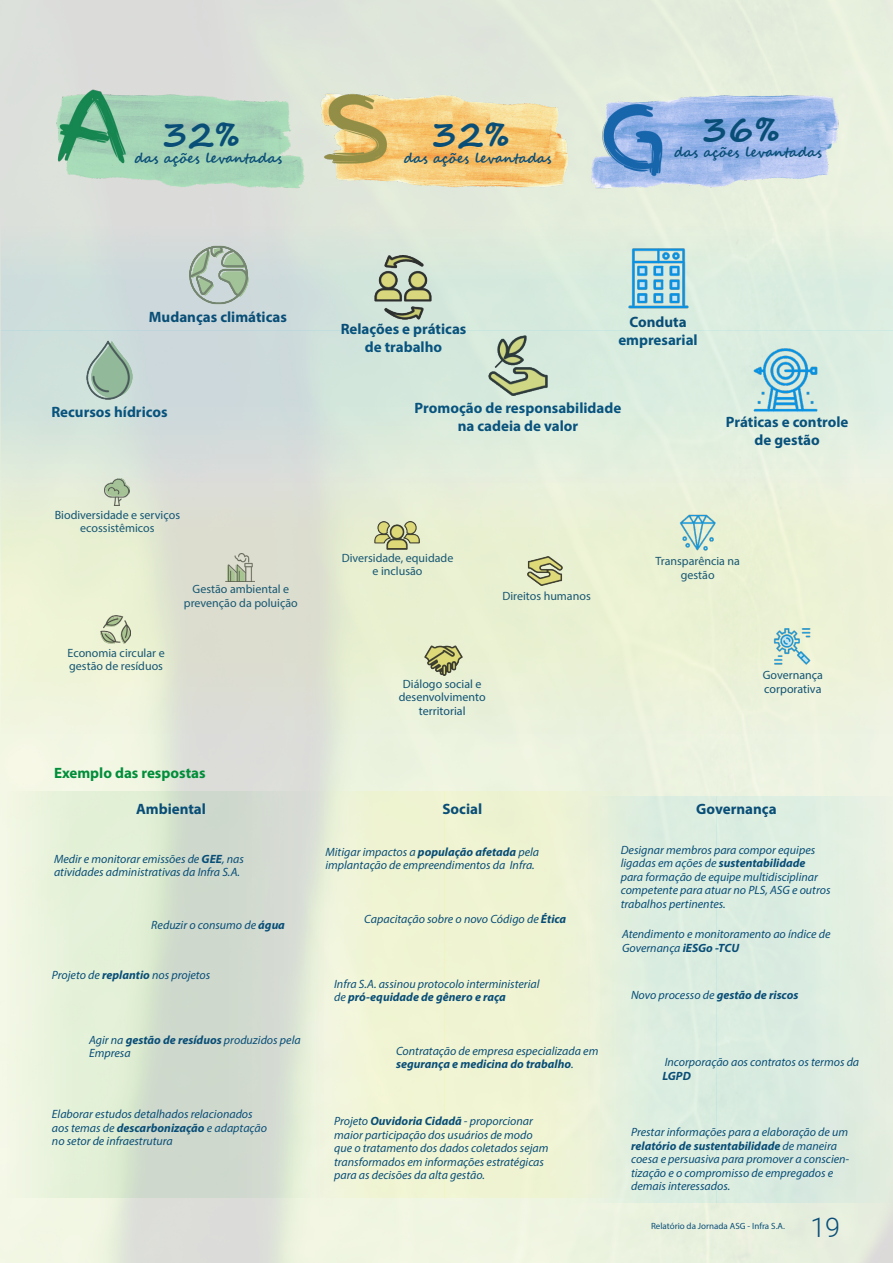
<style>
.page{position:relative;width:893px;height:1263px;background:#fff}
.page>*{position:absolute;margin:0;border:0;box-sizing:border-box;transform-origin:0 0}
.Texto_corrido{font:700 35.85px "Segoe Script";color:#094e77}
.t1{font:300 27px "Roboto";color:#094e77}
.Texto_corrido-2{font:700 15px/18px "Myriad Pro";color:#094e77;text-align:center}
.Subtítulo{font:700 15px "Myriad Pro";color:#094e77}
.Subtítulo-2{font:700 15px "Myriad Pro";color:#008e3a}
.Texto_corrido-3{font:700 13.65px "Segoe Script";color:#094e77}
.Texto_corrido-4{font:italic 12px/13.5px "Myriad Pro";color:#094e77}
.Texto_corrido-5{font:12px/13.5px "Myriad Pro";color:#094e77;text-align:center}
.t2{font:9px "Myriad Pro";color:#094e77}
.s1{font-weight:700}
</style>
<div class="page">
<img style="left:54px;top:88px;width:253px;height:103px">
<img style="left:320px;top:88px;width:253px;height:103px">
<div style="left:1px;top:219px;width:891px;height:112px;background:linear-gradient(to right,#cfd9d9,#e2f2df)"></div>
<img style="left:585px;top:88px;width:254px;height:103px">
<img style="left:189px;top:245px;width:60px;height:60px">
<img style="left:375px;top:255px;width:56px;height:64px">
<img style="left:621px;top:245px;width:73px;height:69px">
<svg style="left:1px;top:331px;width:891px;height:139px;background:#d3e3da"></svg>
<svg style="left:1px;top:470px;width:891px;height:112px;background:#e3e9d2"></svg>
<svg style="left:1px;top:582px;width:891px;height:161px;background:#e7ecd5"></svg>
<div style="left:0;top:791px;width:136px;height:406px;background:linear-gradient(to right,#f2f7e5,#ddedd2)"></div>
<svg style="left:136px;top:791px;width:171px;height:406px;background:#d3dccf"></svg>
<div style="left:307px;top:791px;width:138px;height:406px;background:#f0f4d3"></div>
<div style="left:445px;top:791px;width:198px;height:406px;background:#eff3d3"></div>
<div style="left:579px;top:796px;width:137px;height:406px;background:linear-gradient(to right,#eaf1da,#d7ece3)"></div>
<div style="left:716px;top:796px;width:177px;height:406px;background:#dcece1"></div>
<p class="Texto_corrido" style="left:162px;top:105px;width:80px">32%</p>
<p class="Texto_corrido-3" style="left:135px;top:147px;width:149px">das ações levantadas</p>
<p class="Texto_corrido" style="left:431px;top:105px;width:80px">32%</p>
<p class="Texto_corrido-3" style="left:404px;top:147px;width:149px">das ações levantadas</p>
<p class="Texto_corrido" style="left:702px;top:100px;width:80px">36%</p>
<p class="Texto_corrido-3" style="left:674px;top:142px;width:149px">das ações levantadas</p>
<p class="Texto_corrido-2" style="left:149px;top:307px;width:139px">Mudanças climáticas</p>
<p class="Texto_corrido-2" style="left:51px;top:402px;width:118px">Recursos hídricos</p>
<p class="Texto_corrido-5" style="left:55px;top:508px;width:127px">Biodiversidade e serviços ecossistêmicos</p>
<p class="Texto_corrido-5" style="left:68px;top:646px;width:99px;text-align:left">Economia circular e gestão de resíduos</p>
<p class="Texto_corrido-5" style="left:184px;top:582px;width:115px">Gestão ambiental e prevenção da poluição</p>
<p class="Texto_corrido-2" style="left:341px;top:319px;width:127px">Relações e práticas de trabalho</p>
<p class="Texto_corrido-2" style="left:618px;top:313px;width:81px">Conduta empresarial</p>
<p class="Texto_corrido-2" style="left:415px;top:398px;width:208px">Promoção de responsabilidade na cadeia de valor</p>
<p class="Texto_corrido-2" style="left:726px;top:413px;width:124px">Práticas e controle de gestão</p>
<p class="Texto_corrido-5" style="left:342px;top:551px;width:113px">Diversidade, equidade e inclusão</p>
<p class="Texto_corrido-5" style="left:502px;top:589px;width:90px">Direitos humanos</p>
<p class="Texto_corrido-5" style="left:399px;top:677px;width:88px">Diálogo social e desenvolvimento territorial</p>
<p class="Texto_corrido-5" style="left:655px;top:554px;width:86px">Transparência na gestão</p>
<p class="Texto_corrido-5" style="left:763px;top:668px;width:62px;text-align:left">Governança corporativa</p>
<p class="Subtítulo-2" style="left:54px;top:763px;width:153px">Exemplo das respostas</p>
<p class="Subtítulo" style="left:136px;top:799px;width:71px">Ambiental</p>
<p class="Subtítulo" style="left:442px;top:799px;width:41px">Social</p>
<p class="Subtítulo" style="left:696px;top:799px;width:82px">Governança</p>
<p class="Texto_corrido-4" style="left:54px;top:851px;width:191px">Medir e monitorar emissões de <span class="s1">GEE</span>, nas atividades administrativas da Infra S.A.</p>
<p class="Texto_corrido-4" style="left:621px;top:842px;width:211px">Designar membros para compor equipes ligadas em ações de <span class="s1">sustentabilidade </span>para formação de equipe multidisciplinar competente para atuar no PLS, ASG e outros trabalhos pertinentes.</p>
<p class="Texto_corrido-4" style="left:622px;top:927px;width:210px">Atendimento e monitoramento ao índice de<br>Governança <span class="s1">iESGo -TCU</span></p>
<p class="Texto_corrido-4" style="left:631px;top:988px;width:169px">Novo processo de <span class="s1">gestão de riscos</span></p>
<p class="Texto_corrido-4" style="left:325px;top:845px;width:215px">Mitigar impactos a <span class="s1">população afetada</span> pela implantação de empreendimentos da Infra.</p>
<p class="Texto_corrido-4" style="left:364px;top:912px;width:203px">Capacitação sobre o novo Código de <span class="s1">Ética</span></p>
<p class="Texto_corrido-4" style="left:151px;top:918px;width:135px">Reduzir o consumo de <span class="s1">água</span></p>
<p class="Texto_corrido-4" style="left:52px;top:968px;width:160px">Projeto de <span class="s1">replantio</span> nos projetos</p>
<p class="Texto_corrido-4" style="left:334px;top:977px;width:207px">Infra S.A. assinou protocolo interministerial de <span class="s1">pró-equidade de gênero e raça</span></p>
<p class="Texto_corrido-4" style="left:89px;top:1033px;width:213px">Agir na <span class="s1">gestão de resíduos</span> produzidos pela<br>Empresa</p>
<p class="Texto_corrido-4" style="left:52px;top:1107px;width:217px">Elaborar estudos detalhados relacionados aos temas de <span class="s1">descarbonização</span> e adaptação no setor de infraestrutura</p>
<p class="Texto_corrido-4" style="left:396px;top:1044px;width:204px">Contratação de empresa especializada em <span class="s1">segurança e medicina do trabalho</span>.</p>
<p class="Texto_corrido-4" style="left:334px;top:1114px;width:216px">Projeto <span class="s1">Ouvidoria Cidadã</span> - proporcionar maior participação dos usuários de modo que o tratamento dos dados coletados sejam transformados em informações estratégicas para as decisões da alta gestão.</p>
<p class="Texto_corrido-4" style="left:662px;top:1055px;width:198px">Incorporação aos contratos os termos da<br><span class="s1">LGPD</span></p>
<p class="Texto_corrido-4" style="left:631px;top:1125px;width:220px">Prestar informações para a elaboração de um <span class="s1">relatório de sustentabilidade</span> de maneira coesa e persuasiva para promover a conscien&shy;tização e o compromisso de empregados e demais interessados.</p>
<p class="t2" style="left:651px;top:1220px;width:135px">Relatório da Jornada ASG - Infra S.A.</p>
<h2 class="t1" style="left:810px;top:1209px;width:31px">19</h2>
</div>
